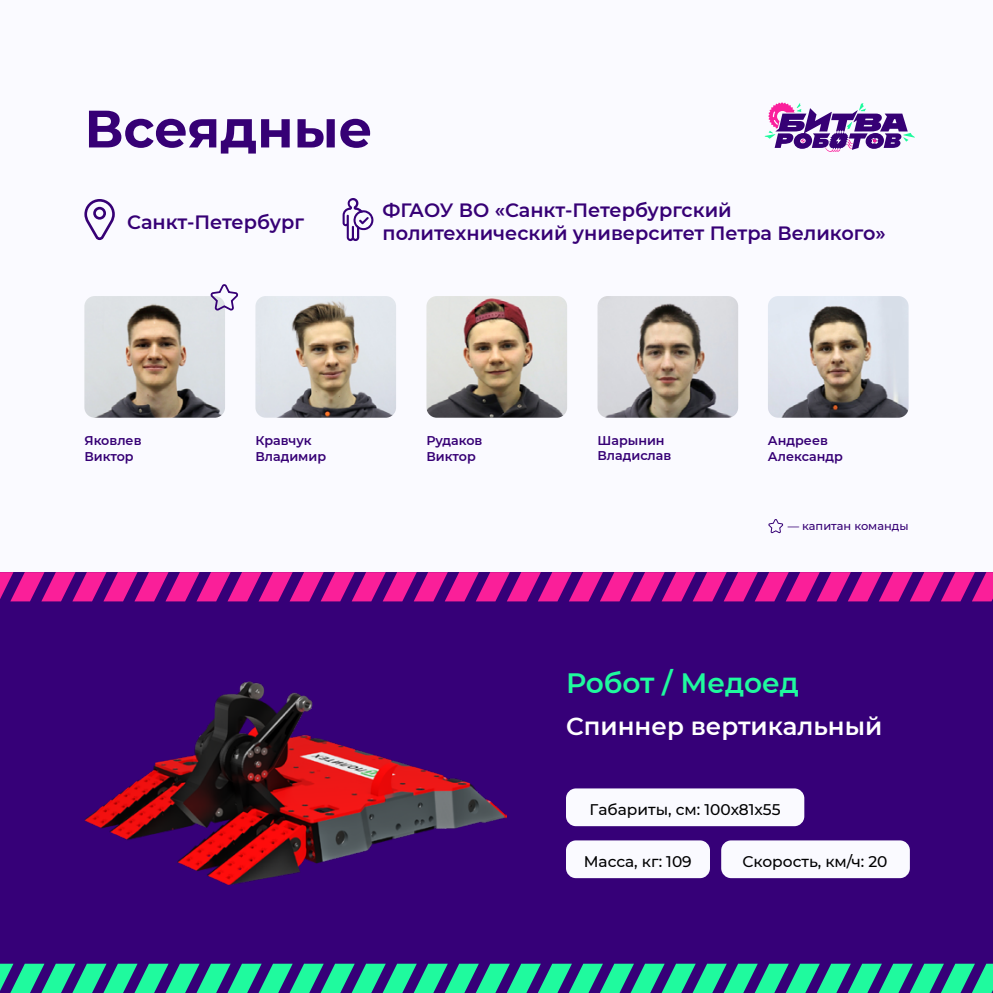
<style>
.page{position:relative;width:993px;height:993px;background:#fff}
.page>*{position:absolute;margin:0;border:0;box-sizing:border-box;transform-origin:0 0}
.t1{font:700 52.5px "Montserrat";color:#360075}
.t2{font:600 28px "Montserrat";color:#1ffa9e}
.t3{font:600 24.5px "Montserrat";color:#fff}
.t4{font:600 19.25px/23.1px "Montserrat";color:#360075}
.t5{font:500 15.4px "Montserrat";color:#000}
.t6{font:600 12.6px/15.2px "Montserrat";color:#360075}
.t7{font:500 11.38px "Montserrat";color:#360075}
</style>
<div class="page">
<div style="left:0;top:0;width:992px;height:992px;background:#fafaff"></div>
<div style="left:0;top:572px;width:992px;height:420px;background:#360078"></div>
<svg style="left:0;top:572px;width:992px;height:29px"></svg>
<svg style="left:0;top:963px;width:992px;height:29px"></svg>
<svg style="left:764px;top:102px;width:150px;height:50px"></svg>
<svg style="left:768px;top:519px;width:15px;height:15px"></svg>
<svg style="left:84px;top:199px;width:31px;height:42px"></svg>
<svg style="left:342px;top:198px;width:32px;height:43px"></svg>
<img style="left:84px;top:296px;width:141px;height:121px">
<img style="left:768px;top:296px;width:140px;height:121px">
<img style="left:255px;top:296px;width:141px;height:121px">
<img style="left:426px;top:296px;width:141px;height:121px">
<img style="left:597px;top:296px;width:141px;height:121px">
<img style="left:84px;top:681px;width:422px;height:202px">
<div style="left:566px;top:788px;width:238px;height:37px;background:#fafaff;border-radius:10px"></div>
<div style="left:566px;top:840px;width:143px;height:37px;background:#fafaff;border-radius:10px"></div>
<div style="left:721px;top:840px;width:188px;height:37px;background:#fafaff;border-radius:10px"></div>
<svg style="left:208px;top:284px;width:31px;height:28px"></svg>
<h1 class="t1" style="left:84px;top:91px;width:289px">Всеядные</h1>
<p class="t4" style="left:127px;top:209px;width:178px">Санкт-Петербург</p>
<p class="t4" style="left:382px;top:198px;width:504px">ФГАОУ ВО «Санкт-Петербургский политехнический университет Петра Великого»</p>
<p class="t6" style="left:597px;top:432px;width:75px">Шарынин<br>Владислав</p>
<p class="t6" style="left:84px;top:432px;width:59px">Яковлев<br>Виктор</p>
<p class="t6" style="left:255px;top:432px;width:72px">Кравчук<br>Владимир</p>
<p class="t6" style="left:426px;top:432px;width:57px">Рудаков<br>Виктор</p>
<p class="t6" style="left:767px;top:432px;width:76px">Андреев<br>Александр</p>
<p class="t7" style="left:787px;top:518px;width:122px">— капитан команды</p>
<h2 class="t2" style="left:566px;top:663px;width:234px">Робот / Медоед</h2>
<p class="t3" style="left:566px;top:708px;width:317px">Cпиннер вертикальный</p>
<p class="t5" style="left:589px;top:798px;width:192px">Габариты, см: 100х81х55</p>
<p class="t5" style="left:583px;top:850px;width:109px">Масса, кг: 109</p>
<p class="t5" style="left:742px;top:850px;width:146px">Скорость, км/ч: 20</p>
</div>
